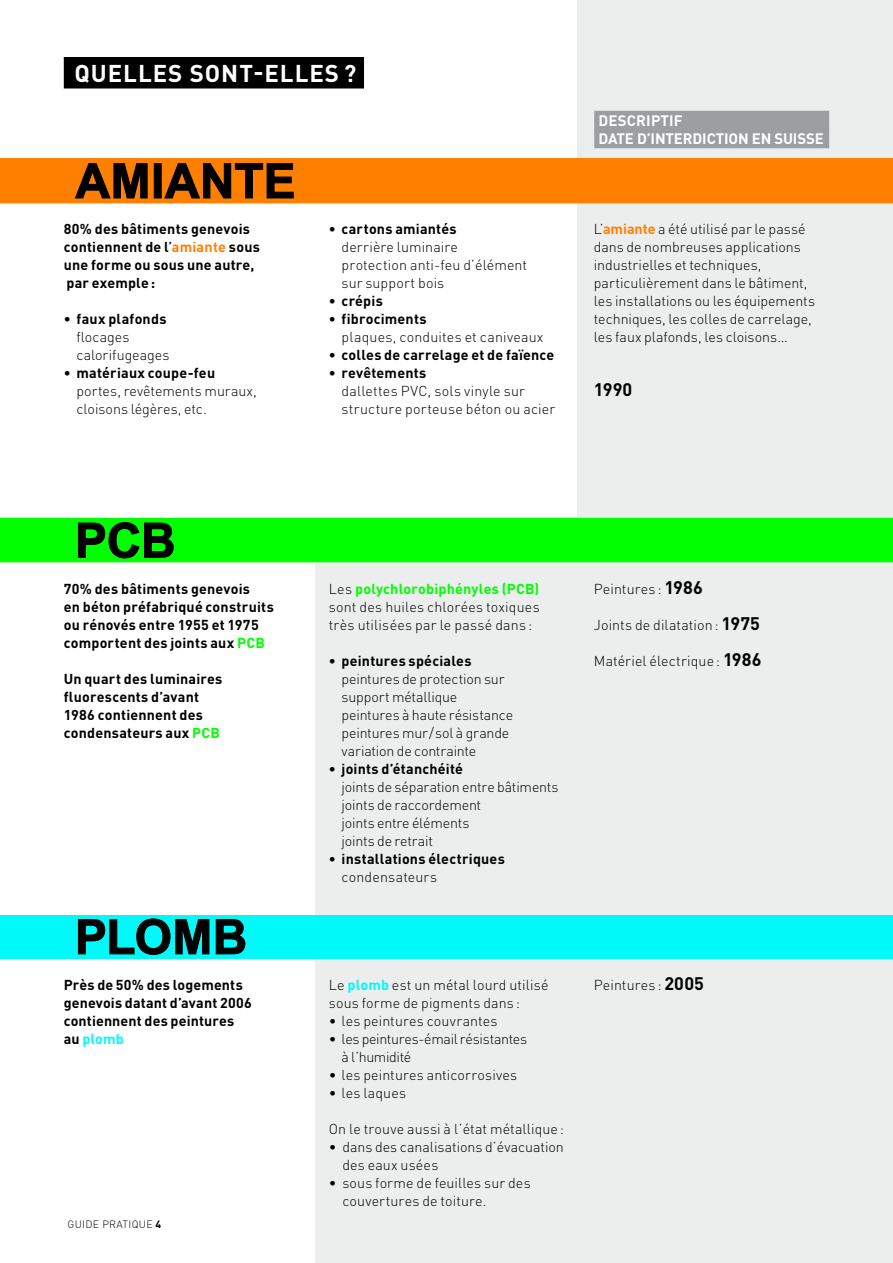
<style>
.page{position:relative;width:893px;height:1263px;background:#fff}
.page>*{position:absolute;margin:0;border:0;box-sizing:border-box;transform-origin:0 0}
.t1{font:700 24px "DIN Pro";letter-spacing:.04em;color:#fff}
.t2{font:700 18px "DIN Pro";color:#000}
.t3{font:700 15px/18px "DIN Pro";letter-spacing:-.01em;color:#fff}
.t4{font:300 14.25px/18px "DIN Pro";letter-spacing:.005em;color:#000}
.t5{font:700 14.25px/18px "DIN Pro";letter-spacing:.015em;color:#000}
.t6{font:300 14.25px/18px "DIN Pro";letter-spacing:-.015em;color:#000}
.t7{font:300 14.25px/18px "DIN Pro";letter-spacing:-.025em;color:#000}
.t8{font:300 10.5px "DIN Pro";letter-spacing:.03em;color:#000}
.s1{font-family:"DIN";font-weight:500}
.s2{color:#ff8000}
.s3{font-weight:700;color:#ff8000}
.s4{color:#0f0}
.s5{font-weight:700;color:#0f0}
.s6{font-weight:700;font-size:18px}
.s7{color:#00fafa}
.s8{font-weight:700;color:#00fafa}
.s9{font-weight:700}
</style>
<div class="page">
<div style="left:577px;top:0;width:316px;height:1263px;background:#eceded"></div>
<div style="left:316px;top:540px;width:328px;height:723px;background:#eceded"></div>
<div style="left:64px;top:57px;width:300px;height:31px;background:#000"></div>
<svg style="left:0;top:159px;width:893px;height:44px;background:#e37200"></svg>
<div style="left:0;top:518px;width:893px;height:44px;background:#0f0"></div>
<div style="left:0;top:915px;width:893px;height:43px;background:#00fafa"></div>
<svg style="left:78px;top:919px;width:167px;height:36px"></svg>
<div style="left:594px;top:111px;width:235px;height:19px;background:#9c9e9f"></div>
<div style="left:594px;top:129px;width:235px;height:19px;background:#9c9e9f"></div>
<h1 class="t1" style="left:74px;top:53px;width:283px">Quelles sont-elles ?</h1>
<p class="t5" style="left:64px;top:218px;width:198px">80% des bâtiments genevois contiennent de l<span class="s1">’</span><span class="s2">amiante</span> sous une forme ou sous une autre, par exemple:</p>
<p class="t5" style="left:64px;top:308px;width:104px">• faux plafonds</p>
<p class="t4" style="left:77px;top:327px;width:95px">flocages calorifugeages</p>
<p class="t5" style="left:64px;top:362px;width:153px">• matériaux coupe-feu</p>
<p class="t4" style="left:77px;top:381px;width:182px">portes, revêtements muraux, cloisons légères, etc.</p>
<p class="t5" style="left:329px;top:218px;width:129px">• cartons amiantés</p>
<p class="t4" style="left:342px;top:237px;width:187px">derrière luminaire<br>protection anti-feu d’élément sur support bois</p>
<p class="t5" style="left:329px;top:290px;width:56px">• crépis</p>
<p class="t5" style="left:329px;top:308px;width:99px">• fibrociments</p>
<p class="t4" style="left:342px;top:327px;width:203px">plaques, conduites et caniveaux</p>
<p class="t5" style="left:329px;top:344px;width:227px">• colles de carrelage et de faïence</p>
<p class="t5" style="left:329px;top:362px;width:99px">• revêtements</p>
<p class="t4" style="left:342px;top:381px;width:215px">dallettes PVC, sols vinyle sur structure porteuse béton ou acier</p>
<p class="t3" style="left:599px;top:110px;width:227px">descriptif<br>date d’interdiction en suisse</p>
<p class="t4" style="left:594px;top:219px;width:223px">L’<span class="s3">amiante</span> a été utilisé par le passé dans de nombreuses applications industrielles et techniques, particulièrement dans le bâtiment, les installations ou les équipements techniques, les colles de carrelage, les faux plafonds, les cloisons…</p>
<p class="t2" style="left:594px;top:374px;width:40px">1990</p>
<p class="t5" style="left:64px;top:578px;width:212px">70% des bâtiments genevois<br>en béton préfabriqué construits ou rénovés entre 1955 et 1975 comportent des joints aux <span class="s4">PCB</span></p>
<p class="t5" style="left:64px;top:668px;width:160px">Un quart des luminaires fluorescents d’avant<br>1986 contiennent des condensateurs aux <span class="s4">PCB</span></p>
<p class="t4" style="left:329px;top:579px;width:212px;text-align:justify">Les <span class="s5">polychlorobiphényles (PCB) </span>sont des huiles chlorées toxiques très utilisées par le passé dans :</p>
<p class="t5" style="left:329px;top:650px;width:144px">• peintures spéciales</p>
<p class="t6" style="left:342px;top:669px;width:173px">peintures de protection sur support métallique peintures à haute résistance peintures mur/sol à grande variation de contrainte</p>
<p class="t5" style="left:329px;top:758px;width:136px">• joints d’étanchéité</p>
<p class="t6" style="left:342px;top:777px;width:219px">joints de séparation entre bâtiments joints de raccordement<br>joints entre éléments<br>joints de retrait</p>
<p class="t5" style="left:329px;top:848px;width:178px">• installations électriques</p>
<p class="t4" style="left:342px;top:867px;width:97px">condensateurs</p>
<p class="t4" style="left:594px;top:579px;width:111px">Peintures : <span class="s6">1986</span></p>
<p class="t4" style="left:594px;top:615px;width:168px">Joints de dilatation: <span class="s6">1975</span></p>
<p class="t4" style="left:594px;top:651px;width:169px">Matériel électrique: <span class="s6">1986</span></p>
<p class="t5" style="left:64px;top:974px;width:190px">Près de 50% des logements genevois datant d’avant 2006 contiennent des peintures au <span class="s7">plomb</span></p>
<p class="t4" style="left:329px;top:975px;width:221px">Le <span class="s8">plomb</span> est un métal lourd utilisé sous forme de pigments dans :</p>
<p class="t4" style="left:329px;top:1011px;width:170px">• les peintures couvrantes</p>
<p class="t7" style="left:342px;top:1029px;width:187px;text-indent:-13px">• les peintures-émail résistantes à l’humidité</p>
<p class="t4" style="left:329px;top:1065px;width:190px">• les peintures anticorrosives</p>
<p class="t4" style="left:329px;top:1083px;width:79px">• les laques</p>
<p class="t4" style="left:329px;top:1119px;width:237px">On le trouve aussi à l’état métallique:</p>
<p class="t4" style="left:342px;top:1137px;width:223px;text-indent:-13px">• dans des canalisations d’évacuation des eaux usées</p>
<p class="t4" style="left:342px;top:1173px;width:190px;text-indent:-13px">• sous forme de feuilles sur des couvertures de toiture.</p>
<p class="t8" style="left:68px;top:1216px;width:95px">GUIDE PRATIQUE <span class="s9">4</span></p>
<p class="t4" style="left:594px;top:975px;width:112px">Peintures : <span class="s6">2005</span></p>
</div>
